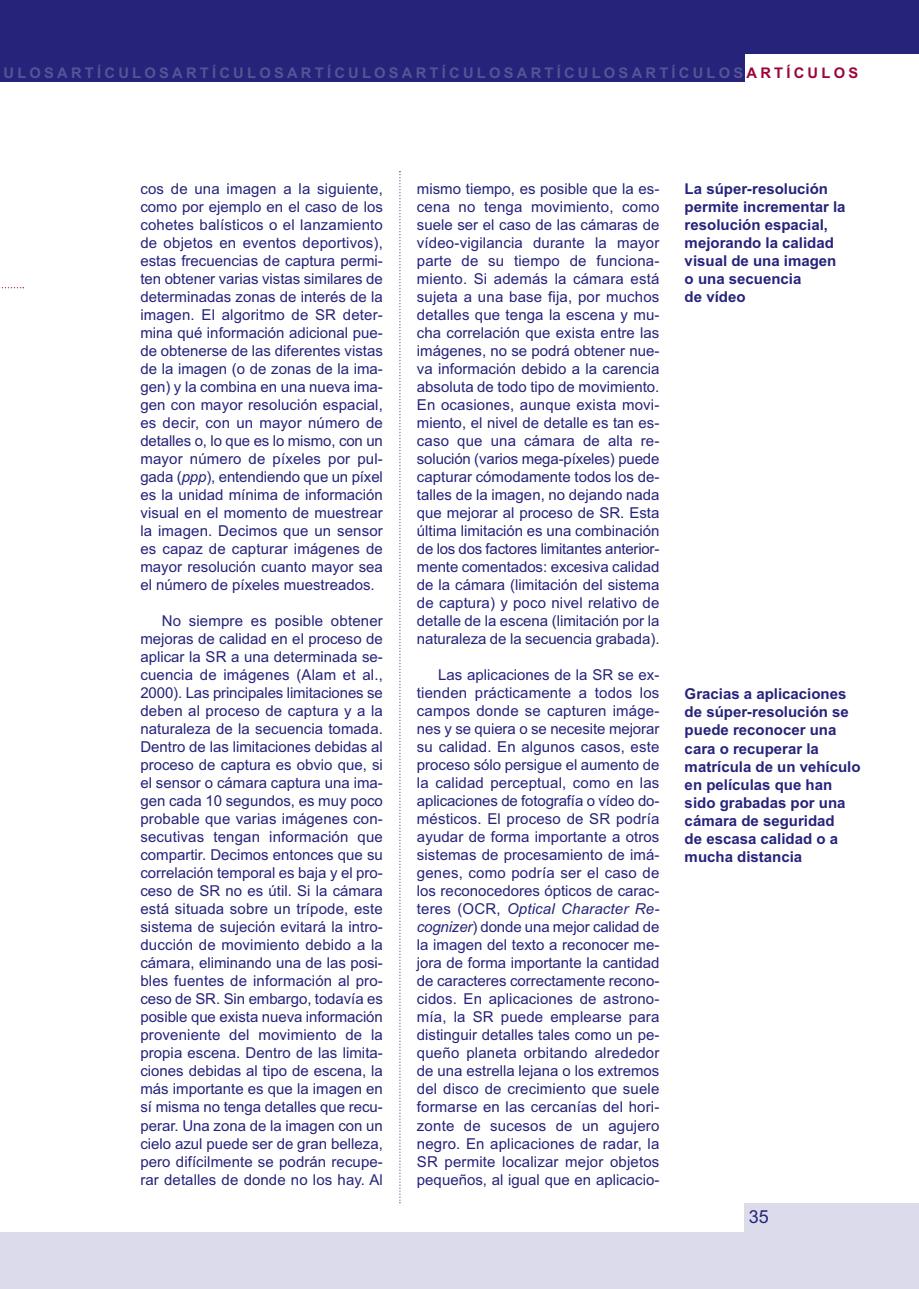
<style>
.page{position:relative;width:919px;height:1289px;background:#fff}
.page>*{position:absolute;margin:0;border:0;box-sizing:border-box;transform-origin:0 0}
.t1{font:18px "Arial";color:#26237b}
.t2{font:15px/18px "Arial";color:#26237b;text-align:justify}
.t3{font:700 15px/18px "Arial";color:#26237b}
.t4{font:700 14.7px "Arial";letter-spacing:.22em;color:#565396}
.s1{color:#9d053a}
.s2{font-style:italic}
</style>
<div class="page">
<div style="left:733px;top:0;width:185px;height:53px;background:#26237b"></div>
<div style="left:744px;top:1203px;width:174px;height:85px;background:#dcdbeb"></div>
<svg style="left:399px;top:171px;width:1px;height:1032px"></svg>
<div style="left:0;top:0;width:744px;height:81px;background:#26237b"></div>
<div style="left:0;top:1231px;width:744px;height:57px;background:#dcdbeb"></div>
<svg style="left:0;top:287px;width:24px;height:1px"></svg>
<p class="t4" style="left:3px;top:65px;width:856px">ULOSARTÍCULOSARTÍCULOSARTÍCULOSARTÍCULOSARTÍCULOSARTÍCULOS<span class="s1">ARTÍCULOS</span></p>
<p class="t2" style="left:140px;top:180px;width:244px">cos de una imagen a la siguiente, como por ejemplo en el caso de los cohetes balísticos o el lanzamiento de objetos en eventos deportivos), estas frecuencias de captura permi&shy;ten obtener varias vistas similares de determinadas zonas de interés de la imagen. El algoritmo de SR deter&shy;mina qué información adicional pue&shy;de obtenerse de las diferentes vistas de la imagen (o de zonas de la ima&shy;gen) y la combina en una nueva ima&shy;gen con mayor resolución espacial, es decir, con un mayor número de detalles o, lo que es lo mismo, con un mayor número de píxeles por pul&shy;gada (<span class="s2">ppp</span>), entendiendo que un píxel es la unidad mínima de información visual en el momento de muestrear la imagen. Decimos que un sensor es capaz de capturar imágenes de mayor resolución cuanto mayor sea el número de píxeles muestreados.</p>
<p class="t2" style="left:140px;top:612px;width:244px;text-indent:21px">No siempre es posible obtener mejoras de calidad en el proceso de aplicar la SR a una determinada se&shy;cuencia de imágenes (Alam et al., 2000). Las principales limitaciones se deben al proceso de captura y a la naturaleza de la secuencia tomada.<br>Dentro de las limitaciones debidas al proceso de captura es obvio que, si el sensor o cámara captura una ima&shy;gen cada 10 segundos, es muy poco probable que varias imágenes con&shy;secutivas tengan información que compartir. Decimos entonces que su correlación temporal es baja y el pro&shy;ceso de SR no es útil. Si la cámara está situada sobre un trípode, este sistema de sujeción evitará la intro&shy;ducción de movimiento debido a la cámara, eliminando una de las posi&shy;bles fuentes de información al pro&shy;ceso de SR. Sin embargo, todavía es posible que exista nueva información proveniente del movimiento de la propia escena. Dentro de las limita&shy;ciones debidas al tipo de escena, la más importante es que la imagen en sí misma no tenga detalles que recu&shy;perar. Una zona de la imagen con un cielo azul puede ser de gran belleza, pero difícilmente se podrán recupe&shy;rar detalles de donde no los hay. Al</p>
<p class="t2" style="left:417px;top:180px;width:244px">mismo tiempo, es posible que la es&shy;cena no tenga movimiento, como suele ser el caso de las cámaras de vídeo-vigilancia durante la mayor parte de su tiempo de funciona&shy;miento. Si además la cámara está sujeta a una base fija, por muchos detalles que tenga la escena y mu&shy;cha correlación que exista entre las imágenes, no se podrá obtener nue&shy;va información debido a la carencia absoluta de todo tipo de movimiento.<br>En ocasiones, aunque exista movi&shy;miento, el nivel de detalle es tan es&shy;caso que una cámara de alta re&shy;solución (varios mega-píxeles) puede capturar cómodamente todos los de&shy;talles de la imagen, no dejando nada que mejorar al proceso de SR. Esta última limitación es una combinación de los dos factores limitantes anterior&shy;mente comentados: excesiva calidad de la cámara (limitación del sistema de captura) y poco nivel relativo de detalle de la escena (limitación por la naturaleza de la secuencia grabada).</p>
<p class="t2" style="left:417px;top:666px;width:244px;text-indent:21px">Las aplicaciones de la SR se ex&shy;tienden prácticamente a todos los campos donde se capturen imáge&shy;nes y se quiera o se necesite mejorar su calidad. En algunos casos, este proceso sólo persigue el aumento de la calidad perceptual, como en las aplicaciones de fotografía o vídeo do&shy;mésticos. El proceso de SR podría ayudar de forma importante a otros sistemas de procesamiento de imá&shy;genes, como podría ser el caso de los reconocedores ópticos de carac&shy;teres (OCR, <span class="s2">Optical Character Re&shy;cognizer</span>) donde una mejor calidad de la imagen del texto a reconocer me&shy;jora de forma importante la cantidad de caracteres correctamente recono&shy;cidos. En aplicaciones de astrono&shy;mía, la SR puede emplearse para distinguir detalles tales como un pe&shy;queño planeta orbitando alrededor de una estrella lejana o los extremos del disco de crecimiento que suele formarse en las cercanías del hori&shy;zonte de sucesos de un agujero negro. En aplicaciones de radar, la SR permite localizar mejor objetos pequeños, al igual que en aplicacio-</p>
<p class="t3" style="left:684px;top:180px;width:162px">La súper-resolución permite incrementar la resolución espacial, mejorando la calidad visual de una imagen o una secuencia<br>de vídeo</p>
<p class="t3" style="left:684px;top:685px;width:177px">Gracias a aplicaciones de súper-resolución se puede reconocer una cara o recuperar la matrícula de un vehículo en películas que han sido grabadas por una cámara de seguridad<br>de escasa calidad o a mucha distancia</p>
<p class="t1" style="left:748px;top:1205px;width:22px">35</p>
</div>
